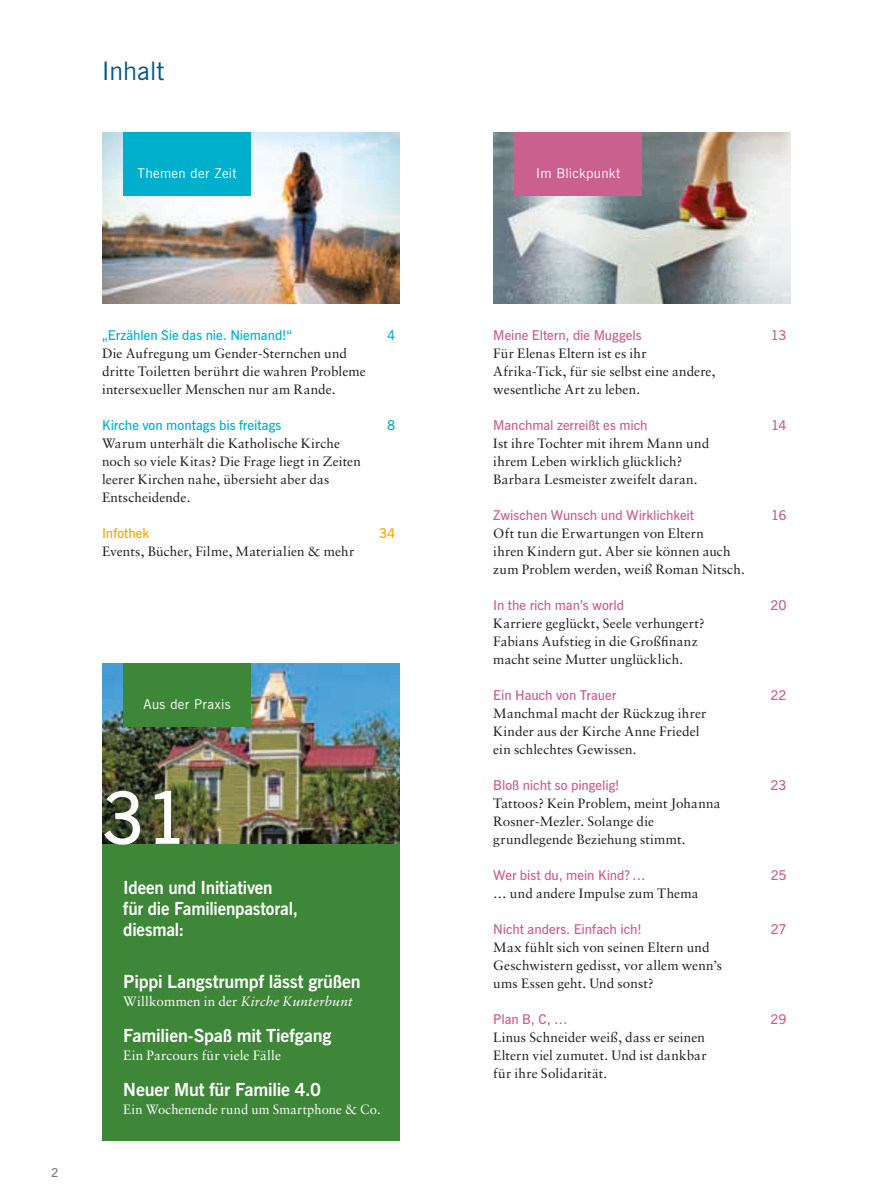
<style>
.page{position:relative;width:876px;height:1191px;background:#fff}
.page>*{position:absolute;margin:0;border:0;box-sizing:border-box;transform-origin:0 0}
.t1{font:600 72px "News Gothic BT";color:#fff}
.t2{font:25.5px "News Gothic BT";color:#005880}
.t3{font:700 18px "News Gothic BT";letter-spacing:-.01em;color:#fff}
.t4{font:700 18px/21px "News Gothic BT";letter-spacing:-.01em;color:#fff;scale:.95 1}
.t5{font:13.5px/18px "Sabon";letter-spacing:.01em;color:#1d1d1b}
.t6{font:600 13.5px "News Gothic BT";letter-spacing:-.005em;color:#ca608f}
.t7{font:600 13.5px "News Gothic BT";color:#00afcb}
.t8{font:13.5px "News Gothic BT";letter-spacing:.025em;color:#fff}
.t9{font:13.5px "Sabon";letter-spacing:.01em;color:#fff;scale:.96 1}
.t10{font:italic 13.5px "Sabon";letter-spacing:.02em;color:#fff}
.t11{font:13.5px "Sabon";letter-spacing:.01em;color:#fff}
.t12{font:600 13.5px "News Gothic BT";color:#f7a600}
.t13{font:600 12.3px "News Gothic BT";color:#7c7c7c}
.s1{font-style:normal}
</style>
<div class="page">
<div style="left:102px;top:771px;width:298px;height:370px;background:#3e8638"></div>
<img style="left:493px;top:133px;width:298px;height:171px">
<img style="left:102px;top:133px;width:298px;height:171px">
<img style="left:102px;top:664px;width:298px;height:180px">
<div style="left:123px;top:133px;width:128px;height:63px;background:#00afcb"></div>
<div style="left:514px;top:133px;width:128px;height:63px;background:#ca608f"></div>
<div style="left:123px;top:664px;width:128px;height:63px;background:#3e8638"></div>
<h2 class="t2" style="left:102px;top:55px;width:64px">Inhalt</h2>
<p class="t8" style="left:138px;top:165px;width:101px">Themen der Zeit</p>
<p class="t8" style="left:536px;top:165px;width:86px">Im Blickpunkt</p>
<p class="t7" style="left:102px;top:327px;width:191px">„Erzählen Sie das nie. Niemand!“</p>
<p class="t7" style="left:387px;top:327px;width:10px">4</p>
<p class="t5" style="left:102px;top:344px;width:265px">Die Aufregung um Gender-Sternchen und dritte Toiletten berührt die wahren Probleme intersexueller Menschen nur am Rande.</p>
<p class="t7" style="left:102px;top:416px;width:181px">Kirche von montags bis freitags</p>
<p class="t7" style="left:387px;top:416px;width:10px">8</p>
<p class="t5" style="left:102px;top:434px;width:260px">Warum unterhält die Katholische Kirche noch so viele Kitas? Die Frage liegt in Zeiten leerer Kirchen nahe, übersieht aber das Entscheidende.</p>
<p class="t12" style="left:102px;top:524px;width:49px">Infothek</p>
<p class="t12" style="left:379px;top:524px;width:18px">34</p>
<p class="t5" style="left:102px;top:542px;width:254px">Events, Bücher, Filme, Materialien &amp; mehr</p>
<p class="t13" style="left:51px;top:1165px;width:9px">2</p>
<p class="t8" style="left:144px;top:696px;width:88px">Aus der Praxis</p>
<h1 class="t1" style="left:102px;top:774px;width:88px">31</h1>
<h3 class="t4" style="left:123px;top:877px;width:185px">Ideen und Initiativen<br>für die Familienpastoral, diesmal:</h3>
<h3 class="t3" style="left:123px;top:970px;width:239px">Pippi Langstrumpf lässt grüßen</h3>
<p class="t10" style="left:123px;top:993px;width:231px"><span class="s1">Willkommen in der</span> Kirche Kunterbunt</p>
<h3 class="t3" style="left:123px;top:1024px;width:210px">Familien-Spaß mit Tiefgang</h3>
<p class="t11" style="left:123px;top:1047px;width:159px">Ein Parcours für viele Fälle</p>
<h3 class="t3" style="left:123px;top:1078px;width:199px">Neuer Mut für Familie 4.0</h3>
<p class="t9" style="left:123px;top:1101px;width:270px">Ein Wochenende rund um Smartphone &amp; Co.</p>
<p class="t6" style="left:493px;top:326px;width:150px">Meine Eltern, die Muggels</p>
<p class="t6" style="left:771px;top:326px;width:17px">13</p>
<p class="t5" style="left:493px;top:344px;width:224px">Für Elenas Eltern ist es ihr<br>Afrika-Tick, für sie selbst eine andere, wesentliche Art zu leben.</p>
<p class="t6" style="left:493px;top:416px;width:156px">Manchmal zerreißt es mich</p>
<p class="t6" style="left:771px;top:416px;width:17px">14</p>
<p class="t5" style="left:493px;top:434px;width:217px">Ist ihre Tochter mit ihrem Mann und ihrem Leben wirklich glücklich?<br>Barbara Lesmeister zweifelt daran.</p>
<p class="t6" style="left:493px;top:506px;width:202px">Zwischen Wunsch und Wirklichkeit</p>
<p class="t6" style="left:771px;top:506px;width:17px">16</p>
<p class="t5" style="left:493px;top:524px;width:253px">Oft tun die Erwartungen von Eltern<br>ihren Kindern gut. Aber sie können auch zum Problem werden, weiß Roman Nitsch.</p>
<p class="t6" style="left:493px;top:596px;width:132px">In the rich man’s world</p>
<p class="t6" style="left:770px;top:596px;width:18px">20</p>
<p class="t5" style="left:493px;top:614px;width:213px">Karriere geglückt, Seele verhungert?<br>Fabians Aufstieg in die Großfinanz macht seine Mutter unglücklich.</p>
<p class="t6" style="left:493px;top:686px;width:124px">Ein Hauch von Trauer</p>
<p class="t6" style="left:770px;top:686px;width:18px">22</p>
<p class="t5" style="left:493px;top:704px;width:215px">Manchmal macht der Rückzug ihrer<br>Kinder aus der Kirche Anne Friedel ein schlechtes Gewissen.</p>
<p class="t6" style="left:493px;top:776px;width:128px">Bloß nicht so pingelig!</p>
<p class="t6" style="left:770px;top:776px;width:18px">23</p>
<p class="t5" style="left:493px;top:794px;width:229px">Tattoos? Kein Problem, meint Johanna<br>Rosner-Mezler. Solange die grundlegende Beziehung stimmt.</p>
<p class="t6" style="left:493px;top:866px;width:154px">Wer bist du, mein Kind?…</p>
<p class="t6" style="left:771px;top:866px;width:18px">25</p>
<p class="t5" style="left:493px;top:884px;width:207px">… und andere Impulse zum Thema</p>
<p class="t6" style="left:493px;top:920px;width:150px">Nicht anders. Einfach ich!</p>
<p class="t6" style="left:771px;top:920px;width:17px">27</p>
<p class="t5" style="left:493px;top:938px;width:230px">Max fühlt sich von seinen Eltern und<br>Geschwistern gedisst, vor allem wenn’s ums Essen geht. Und sonst?</p>
<p class="t6" style="left:493px;top:1010px;width:76px">Plan B, C, …</p>
<p class="t6" style="left:770px;top:1010px;width:18px">29</p>
<p class="t5" style="left:493px;top:1028px;width:215px;text-align:justify">Linus Schneider weiß, dass er seinen Eltern viel zumutet. Und ist dankbar für ihre Solidarität.</p>
</div>
